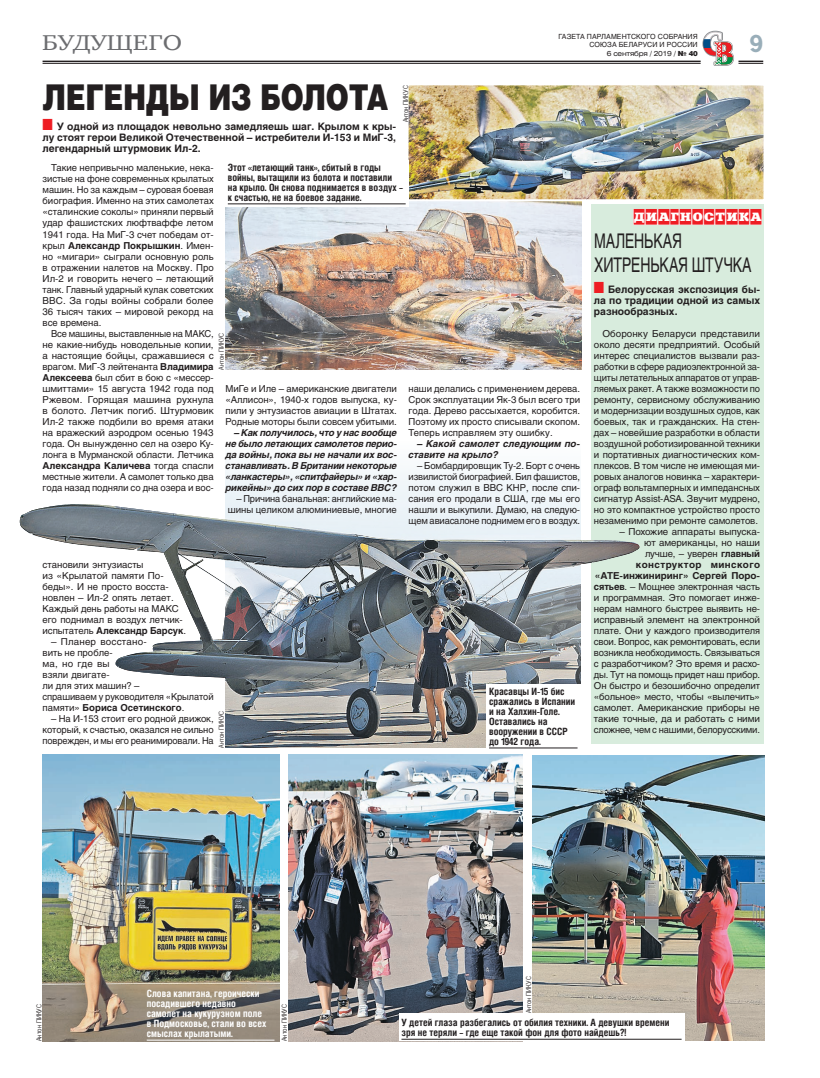
<style>
.page{position:relative;width:820px;height:1078px;background:#fff}
.page>*{position:absolute;margin:0;border:0;box-sizing:border-box;transform-origin:0 0}
.Zag-osn{font:900 35.5px "Helios";letter-spacing:-.01em;color:#231f20;scale:.78 1}
.t1{font:700 24px "Paper Gothic";color:#99aeb9}
.t2{font:22px "Charter ITC";letter-spacing:.01em;color:#6c6d70;scale:1.2 1}
.Zag2{font:20px/24px "Helios";letter-spacing:-.01em;color:#231f20;scale:.7 1}
.Rubrika{font:12px "Xenia Cameo C";letter-spacing:.075em;color:#ee1d23;scale:1.2 1}
.t3{font:700 10.2px/11px "Helios";color:#231f20;text-align:justify}
.Fotopodpis{font:700 10px/10px "Helios Cond";color:#231f20}
.Fotopodpis-2{font:700 10px/10px "Helios Cond";color:#fff}
.text2{font:9.5px/11px "Helios";letter-spacing:-.01em;color:#231f20;text-align:justify}
.text2-2{font:italic 700 9.5px/11px "Helios";letter-spacing:-.01em;color:#231f20;text-align:justify}
.Fotokor{font:7px "Paper Gothic";color:#231f20}
.t4{font:7px "Helios";letter-spacing:.01em;color:#231f20}
.t5{font:7px "Helios Ext";letter-spacing:-.03em;color:#231f20}
.s1{font-family:"Helios";font-weight:900}
.s2{color:#ee1d23}
.s3{font-weight:700}
</style>
<div class="page">
<hr style="left:43px;top:61px;width:657px;height:1px;background:#231f20">
<hr style="left:43px;top:63px;width:657px;height:1px;background:#231f20">
<svg style="left:700px;top:30px;width:63px;height:36px"></svg>
<img style="left:225px;top:466px;width:355px;height:281px">
<img style="left:288px;top:754px;width:234px;height:286px">
<img style="left:225px;top:201px;width:356px;height:168px">
<img style="left:532px;top:755px;width:232px;height:285px">
<img style="left:42px;top:754px;width:237px;height:286px">
<img style="left:409px;top:86px;width:353px;height:112px">
<div style="left:406px;top:83px;width:359px;height:118px;border:2px solid #fff"></div>
<div style="left:591px;top:204px;width:172px;height:539px;background:#d8ecdd"></div>
<div style="left:633px;top:209px;width:128px;height:16px;background:#fff"></div>
<img style="left:20px;top:505px;width:419px;height:237px">
<div style="left:398px;top:1013px;width:286px;height:27px;background:#fff"></div>
<hr style="left:401px;top:1038px;width:280px;height:1px;background:#231f20">
<hr style="left:147px;top:1039px;width:127px;height:1px;background:#fff">
<div style="left:486px;top:684px;width:94px;height:63px;background:#fff"></div>
<hr style="left:489px;top:747px;width:88px;height:1px;background:#231f20">
<div style="left:225px;top:160px;width:183px;height:47px;background:#fff"></div>
<hr style="left:228px;top:203px;width:177px;height:1px;background:#231f20">
<p class="t4" style="left:558px;top:32px;width:141px">ГАЗЕТА ПАРЛАМЕНТСКОГО СОБРАНИЯ</p>
<p class="t2" style="left:42px;top:29px;width:118px">БУДУЩЕГО</p>
<p class="t4" style="left:589px;top:40px;width:110px">СОЮЗА БЕЛАРУСИ И РОССИИ</p>
<p class="t5" style="left:606px;top:49px;width:92px">6 сентября / 2019 / <span class="s1">№ 40</span></p>
<p class="Zag-osn" style="left:43px;top:73px;width:444px">ЛЕГЕНДЫ ИЗ БОЛОТА</p>
<p class="Fotokor" style="left:401px;top:122px;width:38px;rotate:-90deg">Антон ПИКУС</p>
<p class="t3" style="left:43px;top:121px;width:355px"><span class="s2">■</span> У одной из площадок невольно замедляешь шаг. Крылом к кры&shy;лу стоят герои Великой Отечественной – истребители И-153 и МиГ-3, легендарный штурмовик Ил-2.</p>
<h2 class="t1" style="left:749px;top:30px;width:15px">9</h2>
<p class="Fotopodpis" style="left:228px;top:162px;width:177px">Этот «летающий танк», сбитый в годы войны, вытащили из болота и поставили на крыло. Он снова поднимается в воздух – к счастью, не на боевое задание.</p>
<p class="text2" style="left:43px;top:162px;width:173px;text-indent:9px">Такие непривычно маленькие, нека&shy;зистые на фоне современных крылатых машин. Но за каждым – суровая боевая биография. Именно на этих самолетах «сталинские соколы» приняли первый удар фашистских люфтваффе летом 1941 года. На МиГ-3 счет победам от&shy;крыл <span class="s3">Александр Покрышкин</span>. Имен&shy;но «мигари» сыграли основную роль в отражении налетов на Москву. Про Ил-2 и говорить нечего – летающий танк. Главный ударный кулак советских ВВС. За годы войны собрали более 36 тысяч таких – мировой рекорд на все времена.</p>
<p class="text2" style="left:43px;top:327px;width:173px;text-indent:9px">Все машины, выставленные на МАКС, не какие-нибудь новодельные копии, а настоящие бойцы, сражавшиеся с врагом. МиГ-3 лейтенанта <span class="s3">Владимира Алексеева</span> был сбит в бою с «мессер&shy;шмиттами» 15 августа 1942 года под Ржевом. Горящая машина рухнула в болото. Летчик погиб. Штурмовик Ил-2 также подбили во время атаки на вражеский аэродром осенью 1943 года. Он вынужденно сел на озеро Ку&shy;лонга в Мурманской области. Летчика <span class="s3">Александра Каличева</span> тогда спасли местные жители. А самолет только два года назад подняли со дна озера и вос-</p>
<p class="Fotokor" style="left:217px;top:369px;width:38px;rotate:-90deg">Антон ПИКУС</p>
<p class="text2" style="left:225px;top:382px;width:173px">МиГе и Иле – американские двигатели «Аллисон», 1940-х годов выпуска, ку&shy;пили у энтузиастов авиации в Штатах.<br>Родные моторы были совсем убитыми.</p>
<p class="text2-2" style="left:225px;top:426px;width:173px;text-indent:9px">– Как получилось, что у нас вообще не было летающих самолетов перио&shy;да войны, пока вы не начали их вос&shy;станавливать. В Британии некоторые «ланкастеры», «спитфайеры» и «хар&shy;рикейны» до сих пор в составе ВВС?</p>
<p class="text2" style="left:228px;top:492px;width:170px;text-align:right">– Причина банальная: английские ма&shy;шины целиком алюминиевые, многие</p>
<p class="text2" style="left:408px;top:382px;width:173px">наши делались с применением дерева.<br>Срок эксплуатации Як-3 был всего три года. Дерево рассыхается, коробится.<br>Поэтому их просто списывали скопом.<br>Теперь исправляем эту ошибку.</p>
<p class="text2-2" style="left:408px;top:437px;width:173px;text-indent:9px">– Какой самолет следующим по&shy;ставите на крыло?</p>
<p class="text2" style="left:408px;top:459px;width:173px;text-indent:9px">– Бомбардировщик Ту-2. Борт с очень извилистой биографией. Бил фашистов, потом служил в ВВС КНР, после спи&shy;сания его продали в США, где мы его нашли и выкупили. Думаю, на следую&shy;щем авиасалоне поднимем его в воздух.</p>
<p class="text2" style="left:43px;top:558px;width:145px;text-align:left">становили энтузиасты<br>из «Крылатой памяти По&shy;беды». И не просто восста&shy;новлен – Ил-2 опять летает.<br>Каждый день работы на МАКС его поднимал в воздух летчик&shy;испытатель <span class="s3">Александр Барсук</span>.</p>
<p class="text2" style="left:43px;top:635px;width:172px;text-align:left;text-indent:9px">– Планер восстано-<br>вить не пробле-<br>ма, но где вы<br>взяли двигате-<br>ли для этих машин? –<br>спрашиваем у руководителя «Крылатой памяти» <span class="s3">Бориса Осетинского</span>.</p>
<p class="text2" style="left:43px;top:712px;width:173px;text-indent:9px">– На И-153 стоит его родной движок, который, к счастью, оказался не сильно поврежден, и мы его реанимировали. На</p>
<p class="Fotokor" style="left:217px;top:747px;width:38px;rotate:-90deg">Антон ПИКУС</p>
<p class="Fotopodpis" style="left:489px;top:685px;width:88px">Красавцы И-15 бис сражались в Испании и на Халхин-Голе.<br>Оставались на вооружении в СССР до 1942 года.</p>
<p class="Rubrika" style="left:633px;top:209px;width:108px">ДИАГНОСТИКА</p>
<p class="Zag2" style="left:594px;top:228px;width:226px">МАЛЕНЬКАЯ<br>ХИТРЕНЬКАЯ ШТУЧКА</p>
<p class="t3" style="left:593px;top:283px;width:168px"><span class="s2">■</span> Белорусская экспозиция бы&shy;ла по традиции одной из самых разнообразных.</p>
<p class="text2" style="left:593px;top:327px;width:168px;text-indent:9px">Оборонку Беларуси представили около десяти предприятий. Особый интерес специалистов вызвали раз&shy;работки в сфере радиоэлектронной за&shy;щиты летательных аппаратов от управ&shy;ляемых ракет. А также возможности по ремонту, сервисному обслуживанию и модернизации воздушных судов, как боевых, так и гражданских. На стен&shy;дах – новейшие разработки в области воздушной роботизированной техники и портативных диагностических ком&shy;плексов. В том числе не имеющая ми&shy;ровых аналогов новинка – характери&shy;ограф вольтамперных и импедансных сигнатур Assist-ASA. Звучит мудрено, но это компактное устройство просто незаменимо при ремонте самолетов.</p>
<p class="text2" style="left:593px;top:525px;width:168px;text-align:right">– Похожие аппараты выпуска-<br>ют американцы, но наши<br>лучше, – уверен <span class="s3">главный конструктор минского «АТЕ-инжиниринг» Сергей Поро&shy;сятьев</span>. – Мощнее электронная часть и программная. Это помогает инже&shy;нерам намного быстрее выявить не&shy;исправный элемент на электронной плате. Они у каждого производителя свои. Вопрос, как ремонтировать, если возникла необходимость. Связываться с разработчиком? Это время и расхо&shy;ды. Тут на помощь придет наш прибор.<br>Он быстро и безошибочно определит «больное» место, чтобы «вылечить» самолет. Американские приборы не такие точные, да и работать с ними сложнее, чем с нашими, белорусскими.</p>
<p class="Fotokor" style="left:35px;top:1040px;width:38px;rotate:-90deg">Антон ПИКУС</p>
<p class="Fotopodpis-2" style="left:147px;top:987px;width:121px">Слова капитана, героически посадившего недавно самолет на кукурузном поле в Подмосковье, стали во всех смыслах крылатыми.</p>
<p class="Fotokor" style="left:280px;top:1040px;width:38px;rotate:-90deg">Антон ПИКУС</p>
<p class="Fotokor" style="left:524px;top:1013px;width:38px;rotate:-90deg">Антон ПИКУС</p>
<p class="Fotopodpis" style="left:401px;top:1016px;width:269px">У детей глаза разбегались от обилия техники. А девушки времени зря не теряли – где еще такой фон для фото найдешь?!</p>
</div>
